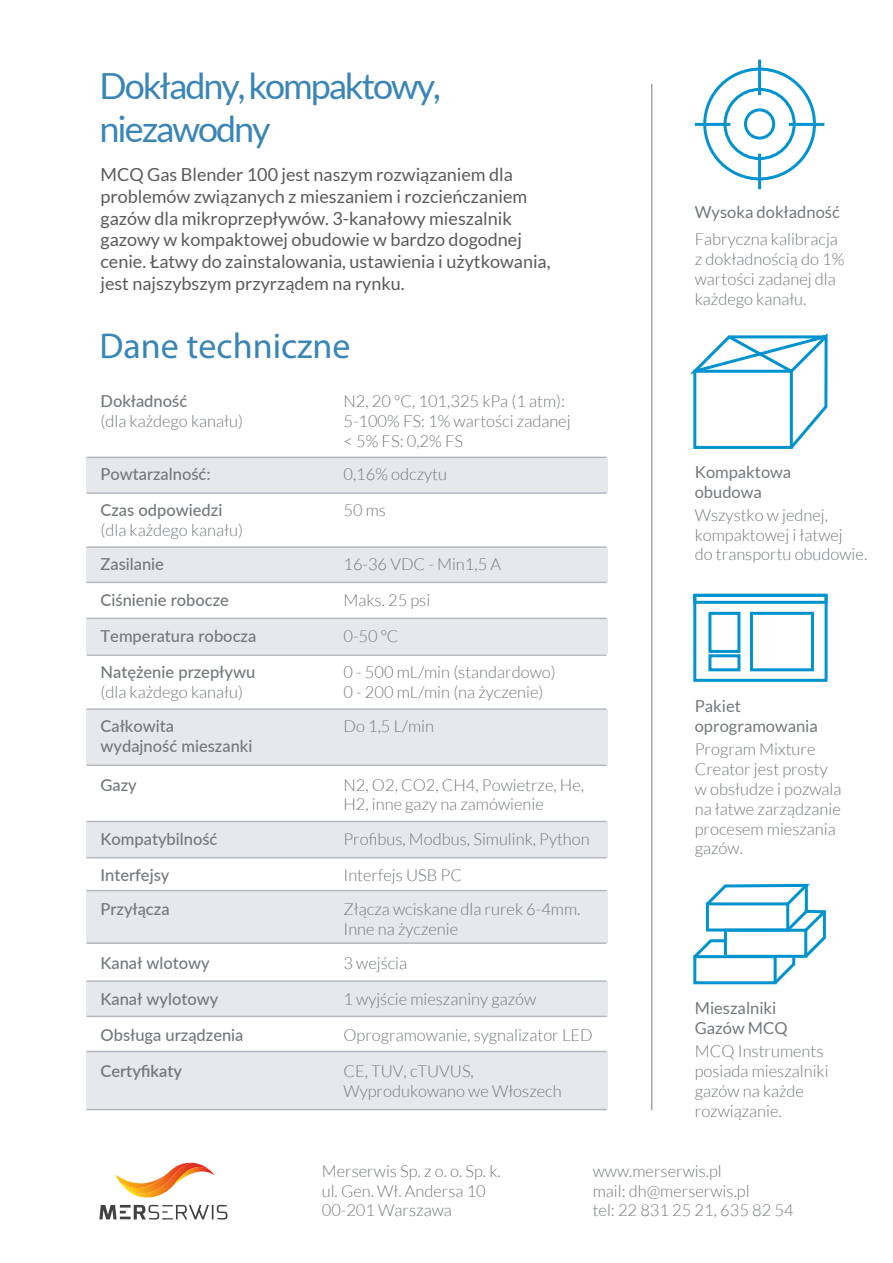
<style>
.page{position:relative;width:893px;height:1263px;background:#fff}
.page>*{position:absolute;margin:0;border:0;box-sizing:border-box;transform-origin:0 0}
.t1{font:36px/43.2px "Lato";letter-spacing:-.055em;color:#3985b7}
.t2{font:36px "Myriad Pro";color:#3985b7}
.t3{font:18px/21.6px "Lato";color:#5b5b5b}
.t4{font:300 16.5px/19.8px "Lato";color:#73787b}
.t5{font:500 16.5px/36px "Lato";color:#73787b}
.t6{font:16.5px/19.8px "Lato";color:#73787b}
.t7{font:600 16.5px "Lato";color:#73787b}
</style>
<div class="page">
<hr style="left:651px;top:84px;width:1px;height:1026px;background:#a5a5a5">
<svg style="left:99px;top:1205px;width:128px;height:14px"></svg>
<svg style="left:115px;top:1163px;width:100px;height:35px"></svg>
<svg style="left:693px;top:883px;width:133px;height:102px"></svg>
<div style="left:703px;top:68px;width:113px;height:112px;border:3px solid #0093cf;border-radius:50%"></div>
<div style="left:723px;top:88px;width:73px;height:72px;border:3px solid #0093cf;border-radius:50%"></div>
<div style="left:744px;top:108px;width:31px;height:32px;border:3px solid #0093cf;border-radius:50%"></div>
<hr style="left:758px;top:60px;width:3px;height:35px;background:#0093cf">
<hr style="left:758px;top:154px;width:3px;height:35px;background:#0093cf">
<hr style="left:789px;top:123px;width:35px;height:3px;background:#0093cf">
<hr style="left:695px;top:123px;width:35px;height:3px;background:#0093cf">
<svg style="left:690px;top:333px;width:138px;height:116px"></svg>
<div style="left:693px;top:594px;width:135px;height:88px;border:3px solid #0093cf"></div>
<div style="left:693px;top:594px;width:135px;height:10px;border:3px solid #0093cf"></div>
<div style="left:708px;top:612px;width:32px;height:41px;border:3px solid #0093cf"></div>
<div style="left:708px;top:654px;width:32px;height:17px;border:3px solid #0093cf"></div>
<div style="left:750px;top:612px;width:64px;height:59px;border:3px solid #0093cf"></div>
<div style="left:86px;top:457px;width:521px;height:36px;background:#e7e8ec"></div>
<div style="left:86px;top:547px;width:521px;height:36px;background:#e7e8ec"></div>
<div style="left:86px;top:618px;width:521px;height:36px;background:#e7e8ec"></div>
<div style="left:86px;top:821px;width:521px;height:37px;background:#e7e8ec"></div>
<div style="left:86px;top:981px;width:521px;height:35px;background:#e7e8ec"></div>
<div style="left:86px;top:890px;width:521px;height:53px;background:#e7e8ec"></div>
<div style="left:86px;top:709px;width:521px;height:55px;background:#e7e8ec"></div>
<hr style="left:87px;top:457px;width:519px;height:1px;background:#b3b7be">
<hr style="left:87px;top:546px;width:519px;height:2px;background:#b3b7be">
<hr style="left:87px;top:582px;width:519px;height:1px;background:#b3b7be">
<hr style="left:87px;top:618px;width:519px;height:1px;background:#b3b7be">
<hr style="left:87px;top:654px;width:519px;height:2px;background:#b3b7be">
<hr style="left:87px;top:708px;width:519px;height:2px;background:#b3b7be">
<hr style="left:87px;top:764px;width:519px;height:2px;background:#b3b7be">
<hr style="left:87px;top:821px;width:519px;height:1px;background:#b3b7be">
<hr style="left:87px;top:857px;width:519px;height:1px;background:#b3b7be">
<hr style="left:87px;top:890px;width:519px;height:1px;background:#b3b7be">
<hr style="left:87px;top:942px;width:519px;height:2px;background:#b3b7be">
<hr style="left:87px;top:980px;width:519px;height:2px;background:#b3b7be">
<hr style="left:87px;top:1016px;width:519px;height:1px;background:#b3b7be">
<div style="left:86px;top:1051px;width:521px;height:58px;background:#e7e8ec"></div>
<hr style="left:87px;top:1109px;width:519px;height:1px;background:#b3b7be">
<hr style="left:87px;top:1051px;width:519px;height:1px;background:#b3b7be">
<hr style="left:87px;top:492px;width:519px;height:2px;background:#b3b7be">
<h1 class="t1" style="left:100px;top:64px;width:343px">Dokładny, kompaktowy, niezawodny</h1>
<p class="t3" style="left:100px;top:164px;width:452px">MCQ Gas Blender 100 jest naszym rozwiązaniem dla problemów związanych z mieszaniem i rozcieńczaniem gazów dla mikroprzepływów. 3-kanałowy mieszalnik gazowy w kompaktowej obudowie w bardzo dogodnej cenie. Łatwy do zainstalowania, ustawienia i użytkowania, jest najszybszym przyrządem na rynku.</p>
<h1 class="t2" style="left:100px;top:324px;width:252px">Dane techniczne</h1>
<p class="t5" style="left:101px;top:382px;width:88px">Dokładność</p>
<p class="t4" style="left:101px;top:411px;width:144px">(dla każdego kanału)</p>
<p class="t5" style="left:101px;top:456px;width:123px">Powtarzalność:<br>Czas odpowiedzi</p>
<p class="t4" style="left:101px;top:520px;width:144px">(dla każdego kanału)</p>
<p class="t5" style="left:101px;top:546px;width:157px">Zasilanie<br>Ciśnienie robocze<br>Temperatura robocza<br>Natężenie przepływu</p>
<p class="t4" style="left:101px;top:682px;width:144px">(dla każdego kanału)</p>
<p class="t5" style="left:101px;top:716px;width:153px;line-height:19.8px">Całkowita wydajność mieszanki</p>
<p class="t5" style="left:101px;top:766px;width:38px">Gazy</p>
<p class="t5" style="left:101px;top:820px;width:118px">Kompatybilność<br>Interfejsy</p>
<p class="t5" style="left:101px;top:890px;width:71px">Przyłącza</p>
<p class="t5" style="left:101px;top:944px;width:145px">Kanał wlotowy<br>Kanał wylotowy<br>Obsługa urządzenia</p>
<p class="t7" style="left:101px;top:1059px;width:83px">Certyfikaty</p>
<p class="t4" style="left:343px;top:391px;width:229px">N2, 20 ºC, 101,325 kPa (1 atm):<br>5-100% FS: 1% wartości zadanej &lt; 5% FS: 0,2% FS</p>
<p class="t4" style="left:343px;top:456px;width:105px;line-height:36px">0,16% odczytu<br>50 ms</p>
<p class="t4" style="left:343px;top:546px;width:214px;line-height:36px">16-36 VDC - Min1,5 A<br>Maks. 25 psi<br>0-50 ºC<br>0 - 500 mL/min (standardowo)</p>
<p class="t4" style="left:343px;top:675px;width:202px;line-height:34.2px">0 - 200 mL/min (na życzenie)<br>Do 1,5 L/min</p>
<p class="t4" style="left:343px;top:775px;width:242px">N2, O2, CO2, CH4, Powietrze, He,<br>H2, inne gazy na zamówienie</p>
<p class="t4" style="left:343px;top:821px;width:248px;line-height:36.2px">Profibus, Modbus, Simulink, Python<br>Interfejs USB PC</p>
<p class="t4" style="left:343px;top:899px;width:238px">Złącza wciskane dla rurek 6-4mm.<br>Inne na życzenie</p>
<p class="t4" style="left:343px;top:945px;width:251px;line-height:36px">3 wejścia<br>1 wyjście mieszaniny gazów<br>Oprogramowanie, sygnalizator LED<br>CE, TUV, cTUVUS,</p>
<p class="t4" style="left:343px;top:1081px;width:220px">Wyprodukowano we Włoszech</p>
<p class="t6" style="left:695px;top:202px;width:146px">Wysoka dokładność</p>
<p class="t4" style="left:695px;top:230px;width:151px">Fabryczna kalibracja z dokładnością do 1% wartości zadanej dla każdego kanału.</p>
<p class="t6" style="left:695px;top:462px;width:98px">Kompaktowa obudowa</p>
<p class="t4" style="left:695px;top:505px;width:174px">Wszystko w jednej, kompaktowej i łatwej<br>do transportu obudowie.</p>
<p class="t6" style="left:695px;top:696px;width:125px">Pakiet oprogramowania</p>
<p class="t4" style="left:695px;top:739px;width:148px">Program Mixture<br>Creator jest prosty w obsłudze i pozwala na łatwe zarządzanie procesem mieszania gazów.</p>
<p class="t6" style="left:695px;top:998px;width:94px">Mieszalniki<br>Gazów MCQ</p>
<p class="t4" style="left:695px;top:1041px;width:135px">MCQ Instruments posiada mieszalniki gazów na każde rozwiązanie.</p>
<p class="t4" style="left:322px;top:1161px;width:180px">Merserwis Sp. z o. o. Sp. k. ul. Gen. Wł. Andersa 10<br>00-201 Warszawa</p>
<p class="t4" style="left:593px;top:1161px;width:202px">www.merserwis.pl<br>mail: dh@merserwis.pl<br>tel: 22 831 25 21, 635 82 54</p>
</div>
